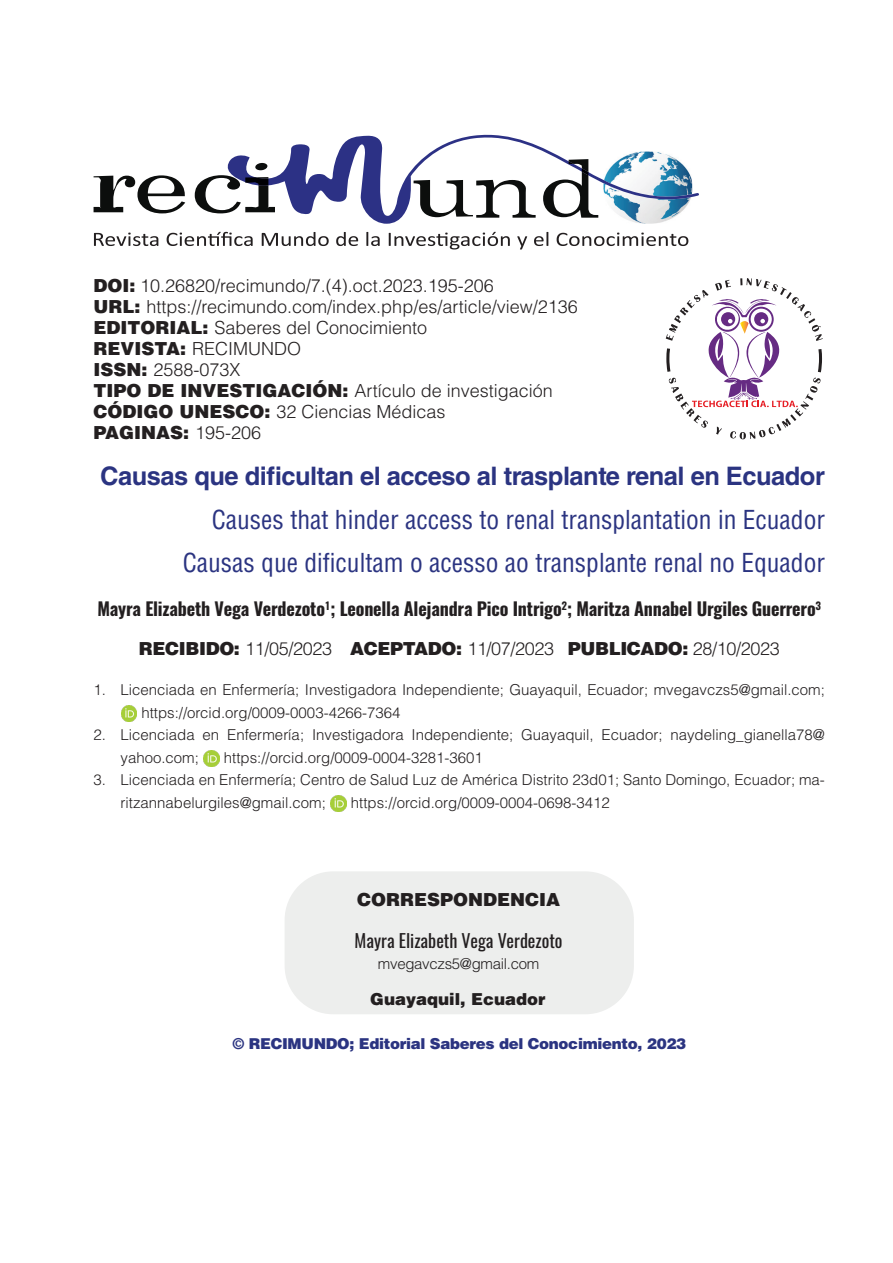
<style>
.page{position:relative;width:893px;height:1263px;background:#fff}
.page>*{position:absolute;margin:0;border:0;box-sizing:border-box;transform-origin:0 0}
.t1{font:condensed 25.5px "Helvetica LT Std";color:#2b3481}
.t2{font:700 25.5px "Helvetica LT Std";letter-spacing:-.02em;color:#2b3481}
.t3{font:300 18px "Helvetica LT Std";color:#231f20}
.t4{font:700 18px "Oswald";letter-spacing:-.01em;color:#231f20}
.t5{font:300 18px "Helvetica LT Std";letter-spacing:-.02em;color:#231f20}
.t6{font:900 18px "Helvetica LT Std";color:#231f20}
.t7{font:18px "Oswald";color:#231f20}
.t8{font:900 16.5px "Helvetica LT Std";color:#231f20}
.t9{font:300 15px/22.5px "Helvetica LT Std";color:#231f20}
.t10{font:900 15px "Helvetica LT Std";letter-spacing:-.02em;color:#2b3481}
.t11{font:300 15px "Helvetica LT Std";letter-spacing:-.02em;color:#231f20}
.s1{font-weight:900}
.s2{font-weight:300}
</style>
<div class="page">
<svg style="left:94px;top:175px;width:91px;height:38px"></svg>
<svg style="left:195px;top:134px;width:504px;height:90px"></svg>
<svg style="left:94px;top:233px;width:64px;height:13px"></svg>
<svg style="left:167px;top:232px;width:86px;height:14px"></svg>
<svg style="left:262px;top:232px;width:67px;height:14px"></svg>
<svg style="left:336px;top:232px;width:22px;height:14px"></svg>
<svg style="left:366px;top:232px;width:14px;height:14px"></svg>
<svg style="left:389px;top:232px;width:121px;height:17px"></svg>
<svg style="left:517px;top:236px;width:10px;height:13px"></svg>
<svg style="left:534px;top:232px;width:14px;height:14px"></svg>
<svg style="left:557px;top:233px;width:131px;height:13px"></svg>
<img style="left:121px;top:706px;width:16px;height:15px">
<img style="left:204px;top:751px;width:15px;height:15px">
<img style="left:331px;top:796px;width:15px;height:15px">
<div style="left:285px;top:871px;width:349px;height:143px;background:#edeeed;border-radius:49px"></div>
<svg style="left:666px;top:278px;width:157px;height:161px"></svg>
<p class="t3" style="left:94px;top:274px;width:402px"><span class="s1">DOI:</span> 10.26820/recimundo/7.(4).oct.2023.195-206</p>
<p class="t3" style="left:94px;top:295px;width:486px"><span class="s1">URL:</span> https://recimundo.com/index.php/es/article/view/2136</p>
<p class="t3" style="left:94px;top:316px;width:335px"><span class="s1">EDITORIAL:</span> Saberes del Conocimiento</p>
<p class="t3" style="left:94px;top:337px;width:209px"><span class="s1">REVISTA:</span> RECIMUNDO</p>
<p class="t3" style="left:94px;top:358px;width:149px"><span class="s1">ISSN:</span> 2588-073X</p>
<p class="t3" style="left:94px;top:379px;width:461px"><span class="s1">TIPO DE INVESTIGACIÓN:</span> Artículo de investigación</p>
<p class="t3" style="left:94px;top:400px;width:354px"><span class="s1">CÓDIGO UNESCO:</span> 32 Ciencias Médicas</p>
<p class="t6" style="left:94px;top:420px;width:169px">PAGINAS: <span class="s2">195-206</span></p>
<p class="t2" style="left:100px;top:460px;width:726px">Causas que dificultan el acceso al trasplante renal en Ecuador</p>
<p class="t1" style="left:212px;top:503px;width:615px">Causes that hinder access to renal transplantation in Ecuador</p>
<p class="t1" style="left:183px;top:547px;width:644px">Causas que dificultam o acesso ao transplante renal no Equador</p>
<p class="t4" style="left:97px;top:599px;width:725px">Mayra Elizabeth Vega Verdezoto<sup>1</sup>; Leonella Alejandra Pico Intrigo<sup>2</sup>; Maritza Annabel Urgiles Guerrero<sup>3</sup></p>
<p class="t5" style="left:139px;top:637px;width:642px"><span class="s1">RECIBIDO:</span> 11/05/2023 <span class="s1">ACEPTADO:</span> 11/07/2023 <span class="s1">PUBLICADO:</span> 28/10/2023</p>
<p class="t9" style="left:141px;top:678px;width:685px;text-indent:-48px">1. Licenciada en Enfermería; Investigadora Independiente; Guayaquil, Ecuador; mvegavczs5@gmail.com; https://orcid.org/0009-0003-4266-7364</p>
<p class="t9" style="left:121px;top:723px;width:706px;text-indent:-27px">2. Licenciada en Enfermería; Investigadora Independiente; Guayaquil, Ecuador; naydeling_gianella78@ yahoo.com;</p>
<p class="t9" style="left:224px;top:746px;width:261px">https://orcid.org/0009-0004-3281-3601</p>
<p class="t9" style="left:121px;top:768px;width:706px;text-indent:-27px">3. Licenciada en Enfermería; Centro de Salud Luz de América Distrito 23d01; Santo Domingo, Ecuador; ma&shy;ritzannabelurgiles@gmail.com;</p>
<p class="t9" style="left:351px;top:791px;width:261px">https://orcid.org/0009-0004-0698-3412</p>
<p class="t6" style="left:357px;top:888px;width:204px">CORRESPONDENCIA</p>
<p class="t7" style="left:355px;top:924px;width:209px">Mayra Elizabeth Vega Verdezoto</p>
<p class="t11" style="left:378px;top:954px;width:163px">mvegavczs5@gmail.com</p>
<p class="t8" style="left:370px;top:988px;width:177px">Guayaquil, Ecuador</p>
<p class="t10" style="left:232px;top:1034px;width:455px">© RECIMUNDO; Editorial Saberes del Conocimiento, 2023</p>
</div>
